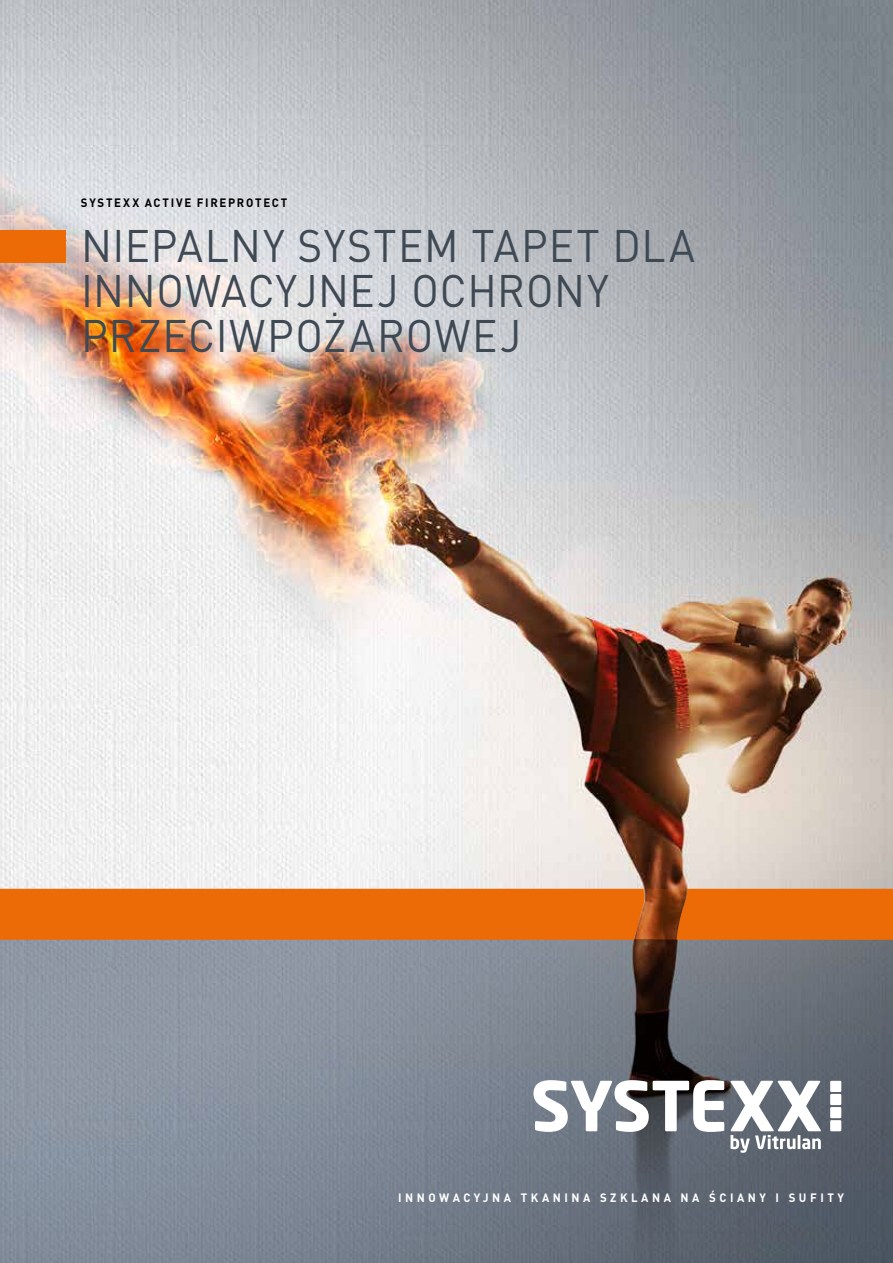
<style>
.page{position:relative;width:893px;height:1263px;background:#fff}
.page>*{position:absolute;margin:0;border:0;box-sizing:border-box;transform-origin:0 0}
.t1{font:45px/45px "DIN Pro";letter-spacing:.025em;color:#3e4954;scale:.94 1}
.t2{font:700 12px "DIN Pro";letter-spacing:.31em;color:#fff;scale:.95 1}
.t3{font:700 12px "DINOT";letter-spacing:.15em;color:#000;scale:.95 1}
</style>
<div class="page">
<img style="left:0;top:0;width:893px;height:889px">
<svg style="left:0;top:940px;width:893px;height:323px;background:#777f8b"></svg>
<div style="left:830px;top:1081px;width:11px;height:11px;background:#fff"></div>
<div style="left:830px;top:1094px;width:11px;height:11px;background:#fff"></div>
<div style="left:830px;top:1107px;width:11px;height:11px;background:#fff"></div>
<div style="left:830px;top:1120px;width:11px;height:11px;background:#fff"></div>
<svg style="left:533px;top:1080px;width:288px;height:73px"></svg>
<div style="left:0;top:889px;width:893px;height:51px;background:#ed6b06"></div>
<svg style="left:633px;top:889px;width:55px;height:51px;background:#a24b14"></svg>
<div style="left:0;top:230px;width:66px;height:33px;background:#ed6b06"></div>
<p class="t3" style="left:81px;top:194px;width:219px">SYSTEXX ACTIVE FIREPROTECT</p>
<p class="t1" style="left:81px;top:219px;width:655px">NIEPALNY SYSTEM TAPET DLA<br>INNOWACYJNEJ OCHRONY<br>PRZECIWPOŻAROWEJ</p>
<p class="t2" style="left:398px;top:1187px;width:471px">INNOWACYJNA TKANINA SZKLANA NA ŚCIANY I SUFITY</p>
</div>
